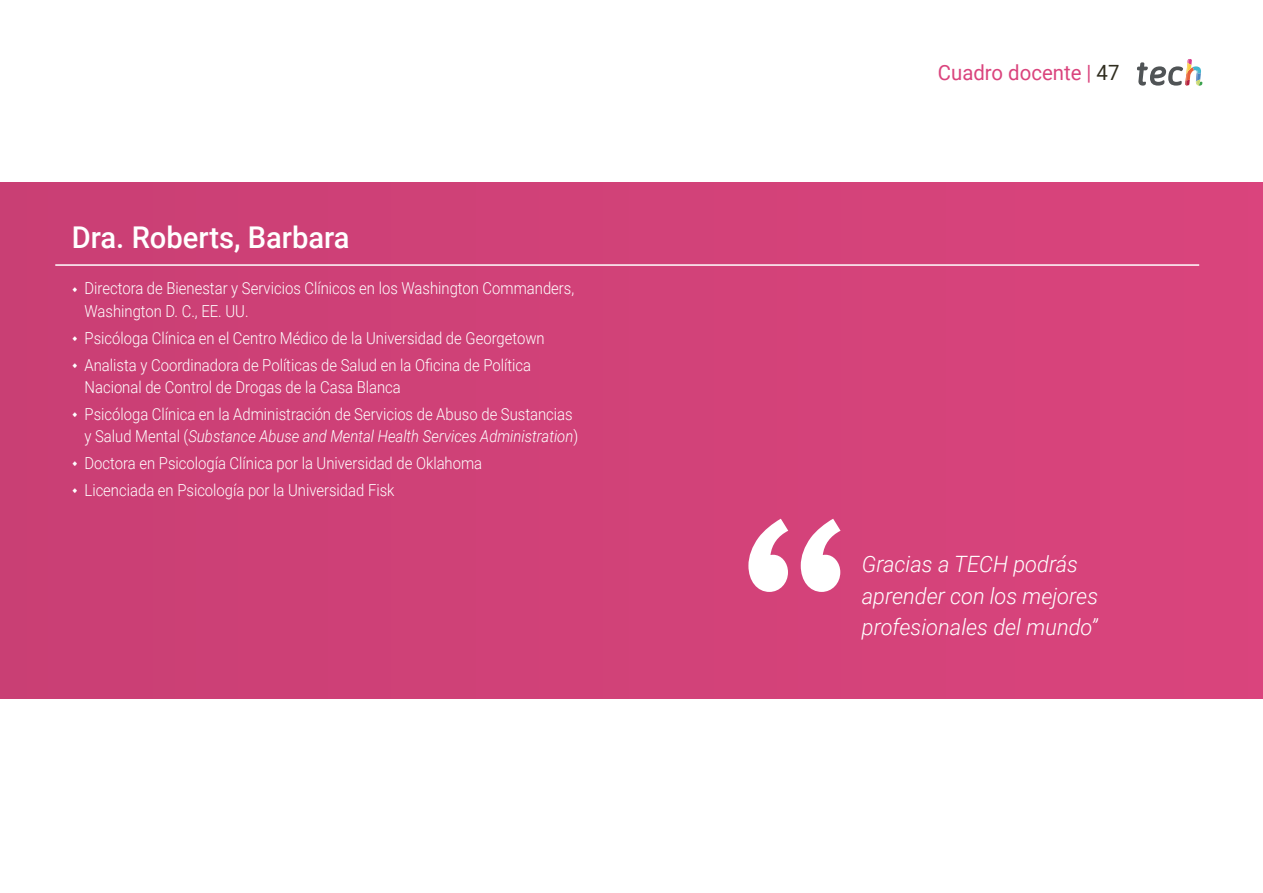
<style>
.page{position:relative;width:1263px;height:893px;background:#fff}
.page>*{position:absolute;margin:0;border:0;box-sizing:border-box;transform-origin:0 0}
.t1{font:500 30px "Roboto";color:#fff}
.t2{font:italic 300 22.5px/31.5px "Roboto";color:#fff}
.t3{font:21px "Roboto";color:#da447d}
.t4{font:300 16.5px/26.7px "Roboto";color:#fff;scale:.9 1}
.s1{font-style:italic}
.s2{color:#312e20}
</style>
<div class="page">
<svg style="left:1137px;top:59px;width:65px;height:27px"></svg>
<div style="left:0;top:182px;width:1263px;height:516px;background:#d14278"></div>
<svg style="left:748px;top:519px;width:92px;height:73px"></svg>
<hr style="left:55px;top:264px;width:1144px;height:2px;background:#fff">
<h1 class="t1" style="left:72px;top:216px;width:279px">Dra. Roberts, Barbara</h1>
<p class="t4" style="left:85px;top:277px;width:546px;line-height:22.5px">Directora de Bienestar y Servicios Clínicos en los Washington Commanders,<br>Washington D. C., EE. UU.</p>
<p class="t4" style="left:85px;top:324px;width:513px">Psicóloga Clínica en el Centro Médico de la Universidad de Georgetown<br>Analista y Coordinadora de Políticas de Salud en la Oficina de Política</p>
<p class="t4" style="left:85px;top:373px;width:544px">Nacional de Control de Drogas de la Casa Blanca<br>Psicóloga Clínica en la Administración de Servicios de Abuso de Sustancias</p>
<p class="t4" style="left:85px;top:422px;width:550px">y Salud Mental (<span class="s1">Substance Abuse and Mental Health Services Administration</span>)<br>Doctora en Psicología Clínica por la Universidad de Oklahoma<br>Licenciada en Psicología por la Universidad Fisk</p>
<p class="t3" style="left:938px;top:57px;width:183px">Cuadro docente | <span class="s2">47</span></p>
<h2 class="t2" style="left:862px;top:548px;width:238px">Gracias a TECH podrás aprender con los mejores profesionales del mundo”</h2>
</div>
